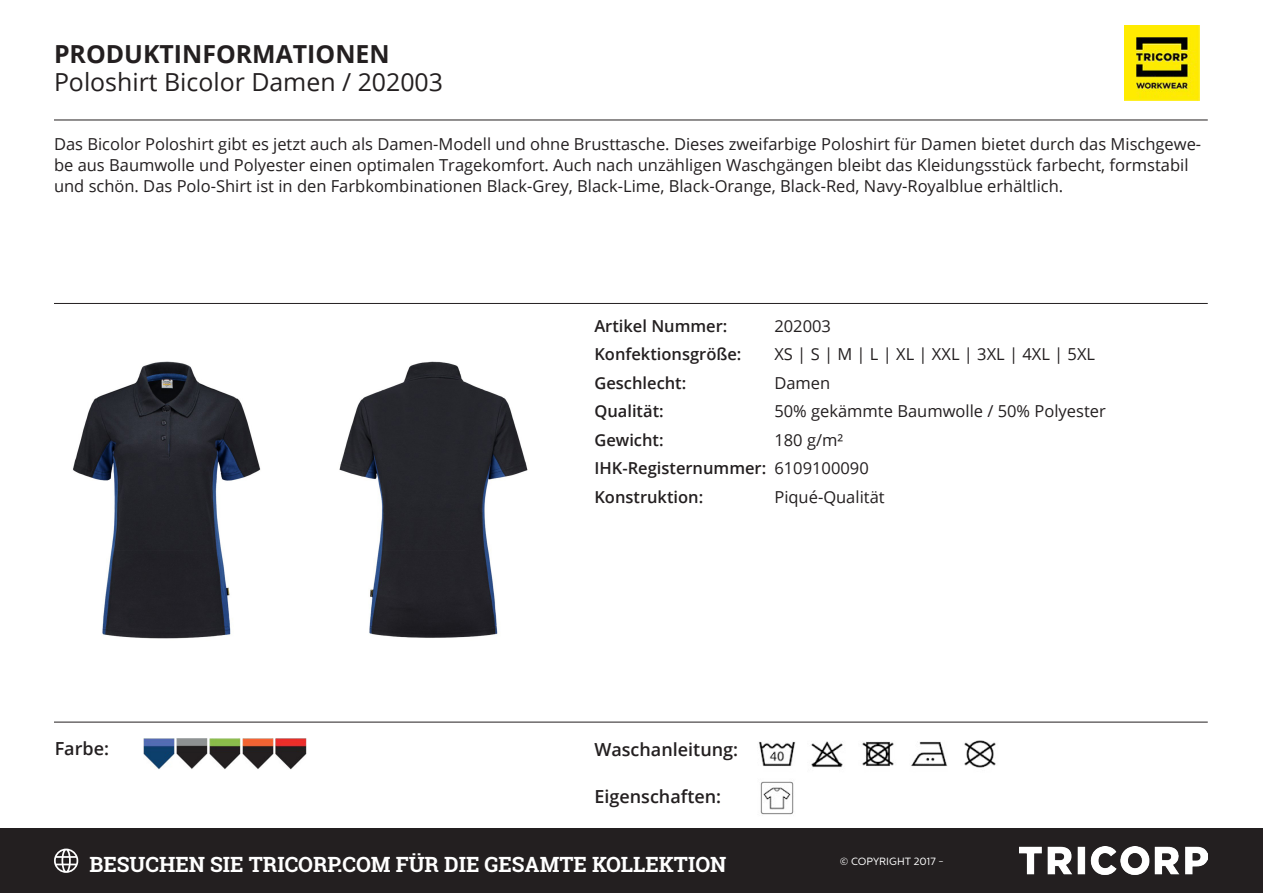
<style>
.page{position:relative;width:1263px;height:893px;background:#fff}
.page>*{position:absolute;margin:0;border:0;box-sizing:border-box;transform-origin:0 0}
.t1{font:24.9px "Open Sans";color:#231f20}
.t2{font:700 24.9px "Open Sans";color:#231f20}
.t3{font:700 21px "Roboto Slab";color:#fff}
.t4{font:600 18px "Open Sans";color:#231f20}
.Kenmerken{font:16.5px/21px "Open Sans";color:#231f20}
.Kenmerk{font:600 16.5px "Open Sans";color:#231f20}
.Kenmerk-2{font:16.5px "Open Sans";color:#231f20}
.t5{font:10.5px "Centrale Sans";color:#fff}
.s1{font-weight:400}
</style>
<div class="page">
<img style="left:1124px;top:26px;width:75px;height:74px">
<img style="left:73px;top:361px;width:188px;height:278px">
<img style="left:339px;top:361px;width:189px;height:277px">
<img style="left:862px;top:741px;width:32px;height:25px">
<img style="left:758px;top:741px;width:38px;height:25px">
<img style="left:811px;top:741px;width:32px;height:27px">
<img style="left:964px;top:740px;width:32px;height:28px">
<img style="left:911px;top:741px;width:37px;height:25px">
<img style="left:760px;top:781px;width:34px;height:34px">
<img style="left:143px;top:738px;width:31px;height:31px">
<img style="left:176px;top:738px;width:31px;height:31px">
<img style="left:209px;top:738px;width:31px;height:31px">
<img style="left:242px;top:738px;width:31px;height:31px">
<img style="left:276px;top:738px;width:31px;height:31px">
<hr style="left:54px;top:120px;width:1154px;height:1px;background:#231f20">
<hr style="left:54px;top:303px;width:1154px;height:1px;background:#231f20">
<hr style="left:54px;top:722px;width:1154px;height:1px;background:#231f20">
<div style="left:0;top:828px;width:1263px;height:65px;background:#231f20"></div>
<svg style="left:54px;top:849px;width:24px;height:24px"></svg>
<img style="left:1020px;top:847px;width:188px;height:28px">
<p class="t2" style="left:54px;top:36px;width:337px">PRODUKTINFORMATIONEN</p>
<p class="t1" style="left:54px;top:65px;width:391px">Poloshirt Bicolor Damen / 202003</p>
<p class="Kenmerken" style="left:54px;top:133px;width:1149px">Das Bicolor Poloshirt gibt es jetzt auch als Damen-Modell und ohne Brusttasche. Dieses zweifarbige Poloshirt für Damen bietet durch das Mischgewe&shy;be aus Baumwolle und Polyester einen optimalen Tragekomfort. Auch nach unzähligen Waschgängen bleibt das Kleidungsstück farbecht, formstabil und schön. Das Polo-Shirt ist in den Farbkombinationen Black-Grey, Black-Lime, Black-Orange, Black-Red, Navy-Royalblue erhältlich.</p>
<p class="t4" style="left:55px;top:736px;width:56px">Farbe:</p>
<p class="Kenmerk" style="left:594px;top:314px;width:135px">Artikel Nummer:</p>
<p class="Kenmerk-2" style="left:774px;top:314px;width:58px">202003</p>
<p class="Kenmerk" style="left:594px;top:343px;width:149px">Konfektionsgröße:</p>
<p class="Kenmerk-2" style="left:774px;top:343px;width:322px">XS | S | M | L | XL | XXL | 3XL | 4XL | 5XL</p>
<p class="Kenmerk" style="left:594px;top:371px;width:93px">Geschlecht:</p>
<p class="Kenmerk-2" style="left:774px;top:371px;width:57px">Damen</p>
<p class="Kenmerk" style="left:594px;top:400px;width:71px">Qualität:</p>
<p class="Kenmerk-2" style="left:774px;top:400px;width:333px">50% gekämmte Baumwolle / 50% Polyester</p>
<p class="Kenmerk" style="left:594px;top:428px;width:71px">Gewicht:</p>
<p class="Kenmerk-2" style="left:774px;top:428px;width:70px">180 g/m²</p>
<p class="Kenmerk" style="left:594px;top:457px;width:276px">IHK-Registernummer: <span class="s1">6109100090</span></p>
<p class="Kenmerk" style="left:594px;top:485px;width:110px">Konstruktion:</p>
<p class="Kenmerk-2" style="left:774px;top:485px;width:112px">Piqué-Qualität</p>
<p class="t4" style="left:594px;top:737px;width:145px">Waschanleitung:</p>
<p class="t4" style="left:594px;top:784px;width:128px">Eigenschaften:</p>
<p class="t3" style="left:90px;top:850px;width:638px">BESUCHEN SIE TRICORP.COM FÜR DIE GESAMTE KOLLEKTION</p>
<p class="t5" style="left:840px;top:855px;width:106px">© COPYRIGHT 2017 -</p>
</div>
